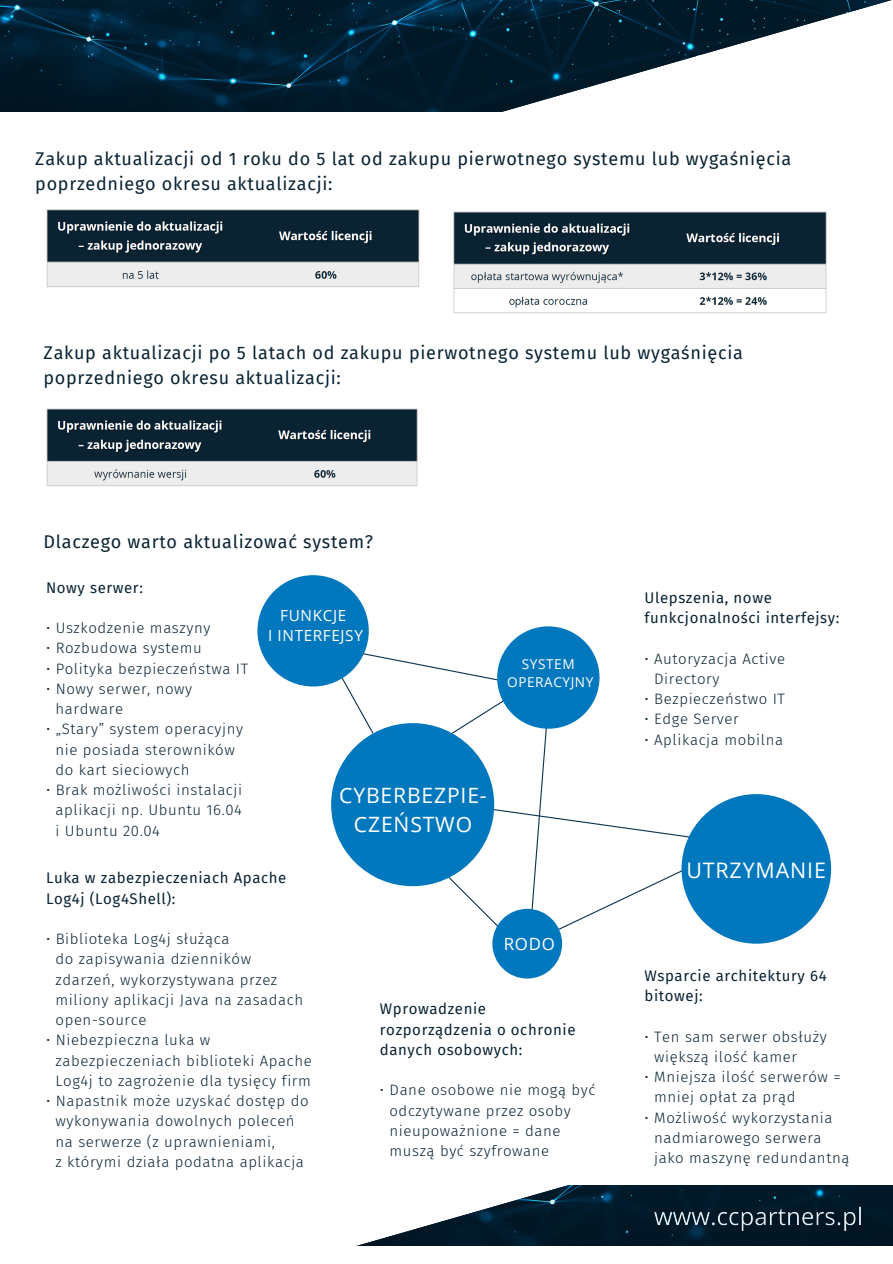
<style>
.page{position:relative;width:893px;height:1264px;background:#fff}
.page>*{position:absolute;margin:0;border:0;box-sizing:border-box;transform-origin:0 0}
.t1{font:21.45px "Open Sans";letter-spacing:.04em;color:#fff}
.t2{font:21.15px/28.8px "Open Sans";letter-spacing:.04em;color:#fff;text-align:center}
.t3{font:18px/24.8px "Fira Sans";letter-spacing:.04em;color:#092333}
.t4{font:16.8px "Open Sans";color:#fff}
.t5{font:15.3px/20.2px "Open Sans";letter-spacing:.04em;color:#fff;text-align:center}
.t6{font:300 15px/20.2px "Fira Sans";letter-spacing:.04em;color:#092333}
.t7{font:15px/20.2px "Fira Sans";letter-spacing:.04em;color:#092333}
.t8{font:13.65px/18px "Open Sans";letter-spacing:.04em;color:#fff;text-align:center}
</style>
<div class="page">
<img style="left:0;top:0;width:488px;height:112px">
<img style="left:604px;top:1185px;width:288px;height:60px">
<svg style="left:586px;top:1185px;width:18px;height:61px"></svg>
<svg style="left:356px;top:1185px;width:230px;height:61px"></svg>
<svg style="left:488px;top:0;width:404px;height:219px"></svg>
<div style="left:492px;top:908px;width:70px;height:70px;background:#0177bd;border-radius:50%"></div>
<svg style="left:314px;top:643px;width:433px;height:292px"></svg>
<div style="left:331px;top:723px;width:163px;height:163px;background:#0177bd;border-radius:50%"></div>
<div style="left:497px;top:626px;width:102px;height:102px;background:#0177bd;border-radius:50%"></div>
<div style="left:681px;top:794px;width:150px;height:149px;background:#0177bd;border-radius:50%"></div>
<div style="left:257px;top:575px;width:112px;height:111px;background:#0177bd;border-radius:50%"></div>
<img style="left:46px;top:210px;width:373px;height:77px">
<img style="left:454px;top:211px;width:372px;height:103px">
<img style="left:46px;top:408px;width:371px;height:78px">
<img style="left:647px;top:1193px;width:221px;height:45px">
<p class="t3" style="left:35px;top:146px;width:757px">Zakup aktualizacji od 1 roku do 5 lat od zakupu pierwotnego systemu lub wygaśnięcia poprzedniego okresu aktualizacji:</p>
<p class="t3" style="left:44px;top:340px;width:700px">Zakup aktualizacji po 5 latach od zakupu pierwotnego systemu lub wygaśnięcia poprzedniego okresu aktualizacji:</p>
<p class="t3" style="left:44px;top:529px;width:331px">Dlaczego warto aktualizować system?</p>
<p class="t7" style="left:46px;top:577px;width:98px">Nowy serwer:</p>
<p class="t6" style="left:46px;top:618px;width:166px">• Uszkodzenie maszyny</p>
<p class="t6" style="left:46px;top:638px;width:157px">• Rozbudowa systemu</p>
<p class="t6" style="left:46px;top:658px;width:204px">• Polityka bezpieczeństwa IT</p>
<p class="t6" style="left:56px;top:678px;width:138px;text-indent:-10px">• Nowy serwer, nowy hardware</p>
<p class="t6" style="left:56px;top:719px;width:189px;text-indent:-10px">• „Stary” system operacyjny nie posiada sterowników do kart sieciowych</p>
<p class="t6" style="left:56px;top:779px;width:188px;text-align:justify;text-indent:-10px">• Brak możliwości instalacji aplikacji np. Ubuntu 16.04 i Ubuntu 20.04</p>
<p class="t5" style="left:268px;top:605px;width:96px">FUNKCJE<br>I INTERFEJSY</p>
<h2 class="t2" style="left:339px;top:780px;width:149px">CYBERBEZPIE-<br>CZEŃSTWO</h2>
<p class="t8" style="left:507px;top:654px;width:88px">SYSTEM<br>OPERACYJNY</p>
<p class="t7" style="left:46px;top:868px;width:242px">Luka w zabezpieczeniach Apache<br>Log4j (Log4Shell):</p>
<p class="t6" style="left:56px;top:929px;width:249px;text-indent:-10px">• Biblioteka Log4j służąca<br>do zapisywania dzienników zdarzeń , wykorzystywana przez miliony aplikacji Java na zasadach open-source</p>
<p class="t6" style="left:56px;top:1030px;width:258px;text-indent:-10px">• Niebezpieczna luka w zabezpieczeniach biblioteki Apache<br>Log4j to zagrożenie dla tysięcy firm</p>
<p class="t6" style="left:56px;top:1090px;width:254px;text-indent:-10px">• Napastnik może uzyskać dostęp do wykonywania dowolnych poleceń na serwerze (z uprawnieniami,<br>z którymi działa podatna aplikacja</p>
<p class="t4" style="left:504px;top:932px;width:52px">RODO</p>
<p class="t7" style="left:380px;top:999px;width:197px">Wprowadzenie rozporządzenia o ochronie danych osobowych:</p>
<p class="t6" style="left:389px;top:1080px;width:206px;text-indent:-10px">• Dane osobowe nie mogą być odczytywane przez osoby nieupoważnione = dane muszą być szyfrowane</p>
<p class="t7" style="left:644px;top:588px;width:196px">Ulepszenia, nowe funkcjonalności interfejsy:</p>
<p class="t6" style="left:654px;top:648px;width:133px;text-indent:-10px">• Autoryzacja Active<br>Directory</p>
<p class="t6" style="left:644px;top:689px;width:142px">• Bezpieczeństwo IT</p>
<p class="t6" style="left:644px;top:709px;width:96px">• Edge Server</p>
<p class="t6" style="left:644px;top:729px;width:140px">• Aplikacja mobilna</p>
<h1 class="t1" style="left:686px;top:855px;width:141px">UTRZYMANIE</h1>
<p class="t7" style="left:644px;top:965px;width:184px">Wsparcie architektury 64 bitowej:</p>
<p class="t6" style="left:654px;top:1026px;width:174px;text-indent:-10px">• Ten sam serwer obsłuży większą ilość kamer</p>
<p class="t6" style="left:654px;top:1066px;width:188px;text-indent:-10px">• Mniejsza ilość serwerów = mniej opłat za prąd</p>
<p class="t6" style="left:654px;top:1107px;width:197px;text-indent:-10px">• Możliwość wykorzystania nadmiarowego serwera jako maszynę redundantną</p>
</div>
